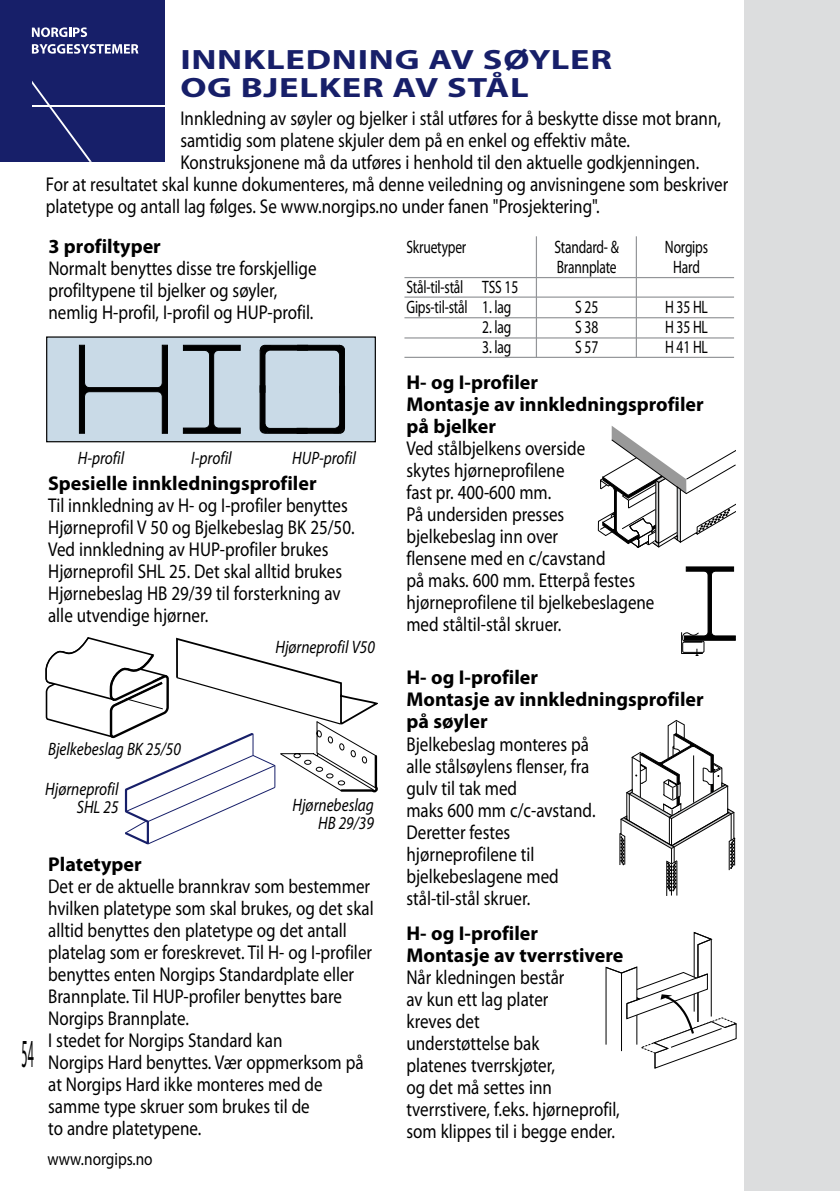
<style>
.page{position:relative;width:840px;height:1191px;background:#fff}
.page>*{position:absolute;margin:0;border:0;box-sizing:border-box;transform-origin:0 0}
.t1{font:40px "Myriad Pro";color:#000;scale:.3 1}
.t2{font:700 28px "Myriad Pro";letter-spacing:.02em;color:#171f69;scale:1.3 1}
.t3{font:20px/22px "Myriad Pro";color:#000;scale:.85 1}
.t4{font:18px/20px "Myriad Pro";letter-spacing:-.015em;color:#000;scale:.75 1}
.t5{font:italic 18px/18px "Myriad Pro";color:#000;text-align:right;scale:.85 1}
.t6{font:18px "Myriad Pro";letter-spacing:-.015em;color:#000;scale:.85 1}
.s1{font-weight:700}
</style>
<div class="page">
<div style="left:743px;top:0;width:96px;height:1191px;background:#dcddde"></div>
<div style="left:46px;top:336px;width:330px;height:106px;background:#c9dae7;border:1px solid #000"></div>
<div style="left:0;top:0;width:164px;height:162px;background:#171f69"></div>
<svg style="left:32px;top:81px;width:60px;height:81px"></svg>
<hr style="left:32px;top:105px;width:132px;height:2px;background:#fff">
<svg style="left:32px;top:27px;width:55px;height:10px"></svg>
<svg style="left:32px;top:44px;width:106px;height:10px"></svg>
<svg style="left:183px;top:345px;width:57px;height:88px"></svg>
<svg style="left:79px;top:345px;width:89px;height:88px"></svg>
<hr style="left:344px;top:386px;width:1px;height:42px;background:#000">
<svg style="left:259px;top:345px;width:85px;height:89px"></svg>
<div style="left:297px;top:345px;width:40px;height:5px;background:#000"></div>
<svg style="left:45px;top:637px;width:332px;height:207px"></svg>
<svg style="left:597px;top:426px;width:137px;height:122px"></svg>
<hr style="left:670px;top:864px;width:1px;height:31px;background:#000">
<hr style="left:676px;top:861px;width:1px;height:34px;background:#000">
<hr style="left:666px;top:861px;width:1px;height:35px;background:#000">
<svg style="left:619px;top:720px;width:116px;height:171px"></svg>
<svg style="left:605px;top:932px;width:131px;height:136px"></svg>
<svg style="left:681px;top:566px;width:54px;height:89px"></svg>
<hr style="left:404px;top:277px;width:329px;height:1px;background:#939598">
<hr style="left:404px;top:296px;width:329px;height:2px;background:#939598">
<hr style="left:404px;top:317px;width:329px;height:1px;background:#939598">
<hr style="left:404px;top:337px;width:329px;height:1px;background:#939598">
<hr style="left:404px;top:357px;width:329px;height:1px;background:#939598">
<hr style="left:635px;top:236px;width:1px;height:121px;background:#939598">
<hr style="left:535px;top:236px;width:1px;height:121px;background:#939598">
<p class="t1" style="left:22px;top:1029px;width:43px">54</p>
<p class="t2" style="left:180px;top:42px;width:17px">Innk</p>
<p class="t2" style="left:266px;top:42px;width:98px">ledning</p>
<p class="t2" style="left:428px;top:42px;width:143px">av søyler</p>
<p class="t2" style="left:46px;top:70px;width:37px">og</p>
<p class="t2" style="left:241px;top:70px;width:223px">bjelker av stål</p>
<p class="t3" style="left:180px;top:107px;width:637px">Innkledning av søyler og bjelker i stål utføres for å beskytte disse mot brann,</p>
<p class="t3" style="left:180px;top:129px;width:530px">samtidig som platene skjuler dem på en enkel og effektiv måte.</p>
<p class="t3" style="left:180px;top:151px;width:611px">Konstruksjonene må da utføres i henhold til den aktuelle godkjenningen.</p>
<p class="t3" style="left:46px;top:173px;width:803px">For at resultatet skal kunne dokumenteres, må denne veiledning og anvisningene som beskriver</p>
<p class="t3" style="left:46px;top:195px;width:652px">platetype og antall lag følges. Se www.norgips.no under fanen "Prosjektering".</p>
<p class="t3" style="left:48px;top:235px;width:317px"><span class="s1">3 profiltyper<br></span>Normalt benyttes disse tre forskjellige profiltypene til bjelker og søyler, nemlig H-profil, I-profil og HUP-profil.</p>
<p class="t4" style="left:406px;top:236px;width:81px">Skruetyper</p>
<p class="t4" style="left:554px;top:236px;width:88px">Standard- &amp;</p>
<p class="t4" style="left:664px;top:236px;width:59px">Norgips</p>
<p class="t4" style="left:556px;top:256px;width:81px">Brannplate</p>
<p class="t4" style="left:673px;top:256px;width:37px">Hard</p>
<p class="t4" style="left:406px;top:276px;width:150px">Stål-til-stål TSS 15<br>Gips-til-stål 1. lag</p>
<p class="t4" style="left:575px;top:296px;width:32px">S 25</p>
<p class="t4" style="left:664px;top:296px;width:59px">H 35 HL</p>
<p class="t4" style="left:482px;top:316px;width:40px">2. lag</p>
<p class="t4" style="left:575px;top:316px;width:32px">S 38</p>
<p class="t4" style="left:664px;top:316px;width:59px">H 35 HL</p>
<p class="t4" style="left:482px;top:336px;width:40px">3. lag</p>
<p class="t4" style="left:575px;top:336px;width:32px">S 57</p>
<p class="t4" style="left:664px;top:336px;width:59px">H 41 HL</p>
<p class="t5" style="left:78px;top:449px;width:56px">H-profil</p>
<p class="t5" style="left:191px;top:449px;width:49px">I-profil</p>
<p class="t5" style="left:292px;top:449px;width:76px">HUP-profil</p>
<p class="t3" style="left:48px;top:471px;width:362px"><span class="s1">Spesielle innkledningsprofiler<br></span>Til innkledning av H- og I-profiler benyttes Hjørneprofil V 50 og Bjelkebeslag BK 25/50.<br>Ved innkledning av HUP-profiler brukes Hjørneprofil SHL 25. Det skal alltid brukes Hjørnebeslag HB 29/39 til forsterkning av alle utvendige hjørner.</p>
<p class="t5" style="left:48px;top:739px;width:158px">Bjelkebeslag BK 25/50</p>
<p class="t5" style="left:45px;top:779px;width:88px">Hjørneprofil<br>SHL 25</p>
<p class="t5" style="left:275px;top:638px;width:119px">Hjørneprofil V50</p>
<p class="t5" style="left:292px;top:795px;width:97px">Hjørnebeslag<br>HB 29/39</p>
<p class="t3" style="left:48px;top:852px;width:384px"><span class="s1">Platetyper<br></span>Det er de aktuelle brannkrav som bestemmer hvilken platetype som skal brukes, og det skal alltid benyttes den platetype og det antall platelag som er foreskrevet. Til H- og I-profiler benyttes enten Norgips Standardplate eller Brannplate. Til HUP-profiler benyttes bare Norgips Brannplate.<br>I stedet for Norgips Standard kan<br>Norgips Hard benyttes. Vær oppmerksom på at Norgips Hard ikke monteres med de samme type skruer som brukes til de<br>to andre platetypene.</p>
<p class="t6" style="left:47px;top:1148px;width:125px">www.norgips.no</p>
<p class="t3" style="left:406px;top:371px;width:351px"><span class="s1">H- og I-profiler<br>Montasje av innkledningsprofiler på bjelker<br></span>Ved stålbjelkens overside<br>skytes hjørneprofilene<br>fast pr. 400-600 mm.<br>På undersiden presses<br>bjelkebeslag inn over<br>flensene med en c/cavstand<br>på maks. 600 mm. Etterpå festes hjørneprofilene til bjelkebeslagene<br>med ståltil-stål skruer.</p>
<p class="t3" style="left:406px;top:666px;width:351px"><span class="s1">H- og I-profiler<br>Montasje av innkledningsprofiler på søyler<br></span>Bjelkebeslag monteres på<br>alle stålsøylens flenser, fra<br>gulv til tak med<br>maks 600 mm c/c-avstand.<br>Deretter festes<br>hjørneprofilene til<br>bjelkebeslagene med<br>stål-til-stål skruer.</p>
<p class="t3" style="left:406px;top:922px;width:256px"><span class="s1">H- og I-profiler<br>Montasje av tverrstivere<br></span>Når kledningen består<br>av kun ett lag plater<br>kreves det<br>understøttelse bak<br>platenes tverrskjøter,<br>og det må settes inn tverrstivere, f.eks. hjørneprofil, som klippes til i begge ender.</p>
</div>
